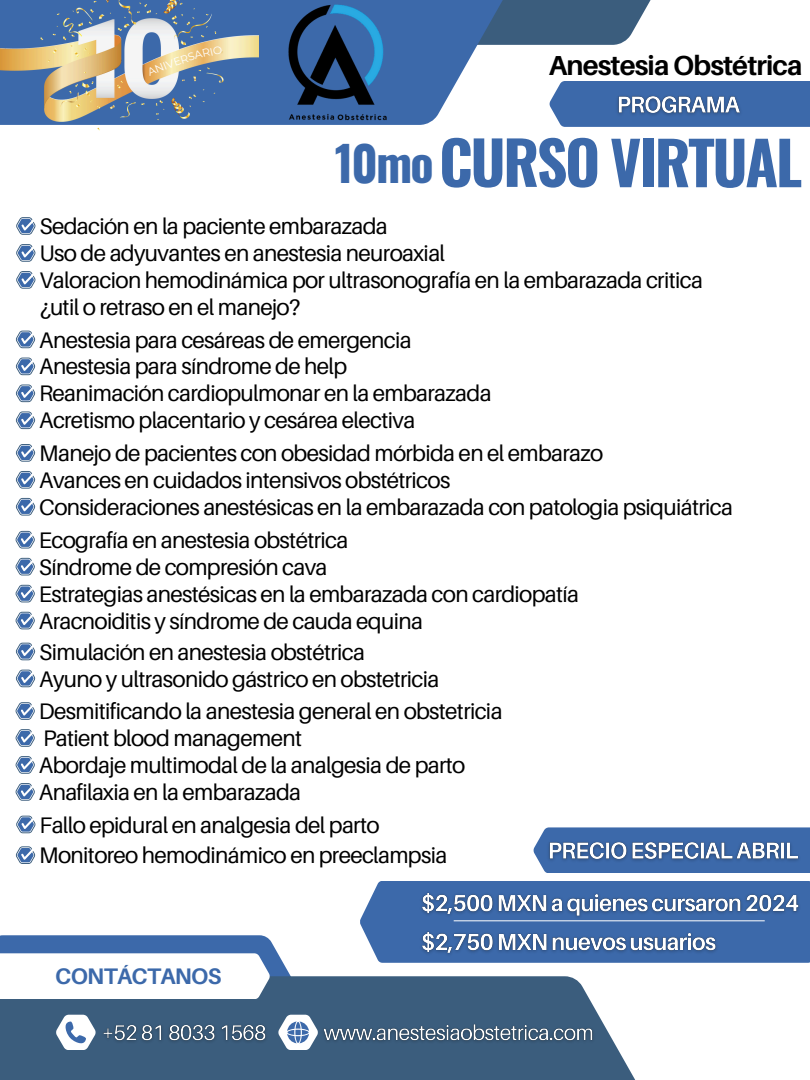
<style>
.page{position:relative;width:810px;height:1080px;background:#fff}
.page>*{position:absolute;margin:0;border:0;box-sizing:border-box;transform-origin:0 0}
.t1{font:700 59.88px "Oswald";letter-spacing:-.04em;color:#3c69aa}
.t2{font:700 48.12px "Oswald";color:#3c69aa}
.t3{font:700 27.5px "Aileron";letter-spacing:-.03em;color:#000}
.t4{font:22.5px/26.9px "Aileron";letter-spacing:-.03em;color:#000}
.t5{font:700 22.5px "Aileron";letter-spacing:-.03em;color:#3c69aa}
</style>
<div class="page">
<svg style="left:0;top:935px;width:291px;height:41px;background:#4f78b2"></svg>
<div style="left:0;top:976px;width:642px;height:104px;background:#3b5d7d"></div>
<div style="left:307px;top:0;width:348px;height:45px;background:#3b5d7d"></div>
<svg style="left:258px;top:0;width:248px;height:125px;fill:#3c69aa"></svg>
<svg style="left:360px;top:881px;width:450px;height:82px;background:#4772af"></svg>
<svg style="left:533px;top:827px;width:277px;height:46px;background:#4a74b0"></svg>
<div style="left:549px;top:81px;width:261px;height:46px;background:#3c69aa"></div>
<svg style="left:0;top:953px;width:270px;height:46px"></svg>
<svg style="left:16px;top:217px;width:20px;height:18px"></svg>
<svg style="left:16px;top:244px;width:20px;height:18px"></svg>
<svg style="left:16px;top:271px;width:20px;height:18px"></svg>
<svg style="left:16px;top:816px;width:20px;height:17px"></svg>
<svg style="left:56px;top:1015px;width:40px;height:35px"></svg>
<svg style="left:278px;top:1015px;width:40px;height:35px"></svg>
<img style="left:276px;top:0;width:117px;height:125px">
<img style="left:0;top:0;width:258px;height:131px">
<img style="left:613px;top:90px;width:133px;height:29px">
<img style="left:544px;top:837px;width:259px;height:28px">
<img style="left:417px;top:888px;width:388px;height:34px">
<img style="left:103px;top:1024px;width:163px;height:18px">
<img style="left:323px;top:1024px;width:270px;height:18px">
<img style="left:417px;top:927px;width:304px;height:32px">
<svg style="left:16px;top:331px;width:19px;height:17px"></svg>
<svg style="left:16px;top:358px;width:19px;height:17px"></svg>
<svg style="left:16px;top:384px;width:19px;height:18px"></svg>
<svg style="left:16px;top:411px;width:19px;height:18px"></svg>
<svg style="left:16px;top:444px;width:19px;height:18px"></svg>
<svg style="left:16px;top:471px;width:19px;height:18px"></svg>
<svg style="left:16px;top:498px;width:19px;height:18px"></svg>
<svg style="left:16px;top:846px;width:19px;height:18px"></svg>
<svg style="left:15px;top:531px;width:20px;height:18px"></svg>
<svg style="left:15px;top:558px;width:20px;height:18px"></svg>
<svg style="left:15px;top:585px;width:20px;height:17px"></svg>
<svg style="left:15px;top:612px;width:20px;height:17px"></svg>
<svg style="left:16px;top:643px;width:19px;height:17px"></svg>
<svg style="left:16px;top:670px;width:19px;height:17px"></svg>
<svg style="left:15px;top:702px;width:20px;height:18px"></svg>
<svg style="left:15px;top:729px;width:20px;height:18px"></svg>
<svg style="left:15px;top:756px;width:20px;height:18px"></svg>
<svg style="left:15px;top:783px;width:20px;height:18px"></svg>
<svg style="left:147px;top:46px;width:75px;height:30px;background:#bbb298"></svg>
<p class="t3" style="left:549px;top:48px;width:255px">Anestesia Obstétrica</p>
<p class="t2" style="left:335px;top:126px;width:100px">10mo</p>
<p class="t1" style="left:439px;top:116px;width:365px">CURSO VIRTUAL</p>
<h1 class="t4" style="left:40px;top:212px;width:350px">Sedación en la paciente embarazada</h1>
<h1 class="t4" style="left:40px;top:239px;width:407px">Uso de adyuvantes en anestesia neuroaxial</h1>
<h2 class="t4" style="left:40px;top:266px;width:665px">Valoracion hemodinámica por ultrasonografía en la embarazada critica ¿util o retraso en el manejo?</h2>
<p class="t4" style="left:39px;top:326px;width:374px">Anestesia para cesáreas de emergencia</p>
<p class="t4" style="left:39px;top:353px;width:309px">Anestesia para síndrome de help</p>
<p class="t4" style="left:39px;top:380px;width:454px">Reanimación cardiopulmonar en la embarazada</p>
<p class="t4" style="left:39px;top:407px;width:377px">Acretismo placentario y cesárea electiva</p>
<p class="t4" style="left:39px;top:439px;width:566px">Manejo de pacientes con obesidad mórbida en el embarazo</p>
<p class="t4" style="left:39px;top:466px;width:413px">Avances en cuidados intensivos obstétricos</p>
<p class="t4" style="left:39px;top:493px;width:695px">Consideraciones anestésicas en la embarazada con patologia psiquiátrica</p>
<p class="t4" style="left:39px;top:526px;width:311px">Ecografía en anestesia obstétrica</p>
<h6 class="t4" style="left:39px;top:553px;width:290px">Síndrome de compresión cava</h6>
<h6 class="t4" style="left:39px;top:580px;width:542px">Estrategias anestésicas en la embarazada con cardiopatía</h6>
<h6 class="t4" style="left:39px;top:607px;width:386px">Aracnoiditis y síndrome de cauda equina</h6>
<h6 class="t4" style="left:39px;top:638px;width:327px">Simulación en anestesia obstétrica</h6>
<h6 class="t4" style="left:39px;top:665px;width:402px">Ayuno y ultrasonido gástrico en obstetricia</h6>
<h6 class="t4" style="left:39px;top:697px;width:465px">Desmitificando la anestesia general en obstetricia</h6>
<h6 class="t4" style="left:43px;top:724px;width:260px">Patient blood management</h6>
<h6 class="t4" style="left:39px;top:751px;width:428px">Abordaje multimodal de la analgesia de parto</h6>
<h6 class="t4" style="left:39px;top:778px;width:264px">Anafilaxia en la embarazada</h6>
<p class="t4" style="left:40px;top:811px;width:341px">Fallo epidural en analgesia del parto</p>
<p class="t4" style="left:39px;top:841px;width:410px">Monitoreo hemodinámico en preeclampsia</p>
<h3 class="t5" style="left:55px;top:963px;width:168px">CONTÁCTANOS</h3>
</div>
